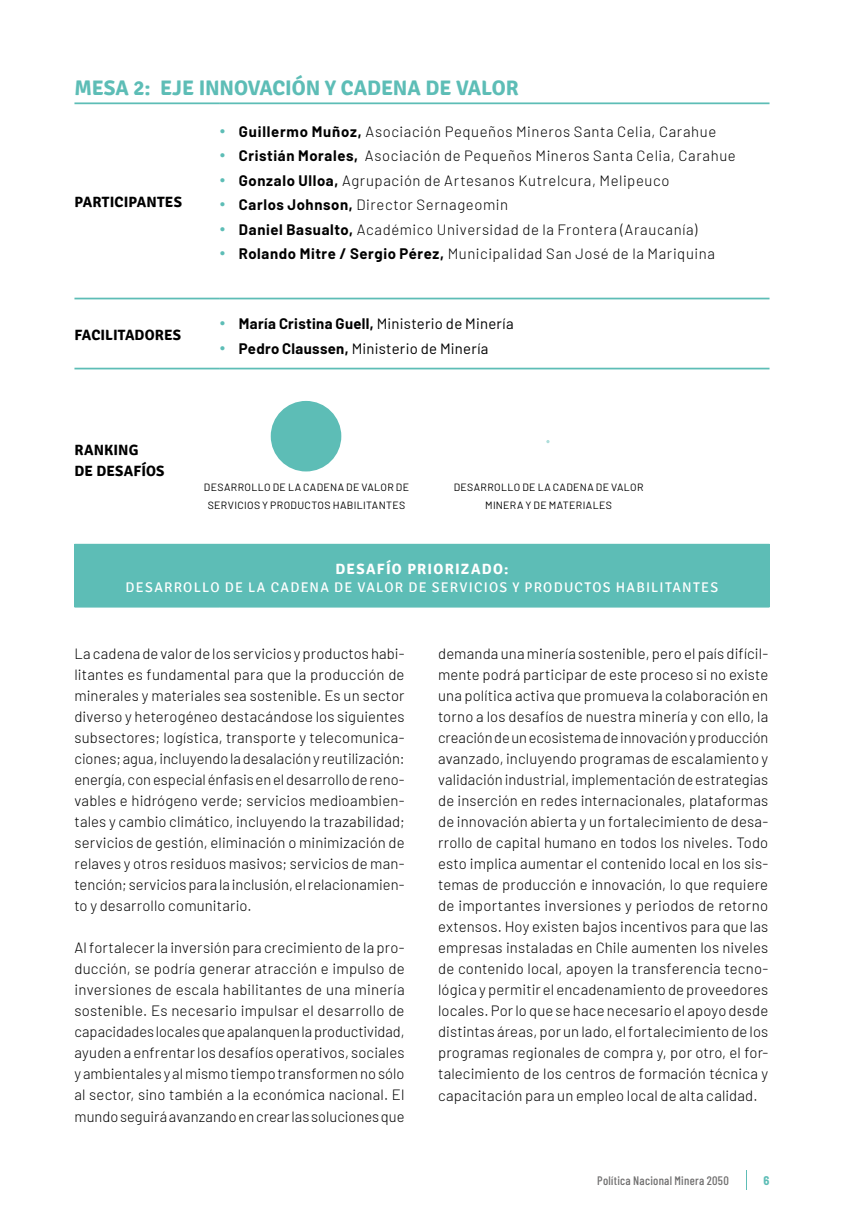
<style>
.page{position:relative;width:844px;height:1216px;background:#fff}
.page>*{position:absolute;margin:0;border:0;box-sizing:border-box;transform-origin:0 0}
.t1{font:700 21px "Signika";letter-spacing:-.005em;color:#5dbdb6}
.t2{font:300 14.88px/21px "Barlow";letter-spacing:.035em;color:#000;text-align:justify}
.t3{font:700 14.88px/21px "Signika";letter-spacing:.01em;color:#000}
.t4{font:700 14.88px "Barlow";letter-spacing:.025em;color:#000}
.t5{font:14.88px "Barlow";letter-spacing:.015em;color:#000}
.t6{font:700 14.88px "Signika";letter-spacing:.085em;color:#fff}
.t7{font:14px "Signika";letter-spacing:.085em;color:#fff}
.t8{font:500 12.25px "Barlow Condensed";letter-spacing:.025em;color:#706f6f}
.t9{font:700 semi-condensed 12.25px "Barlow";color:#5dbdb6}
.t10{font:10.5px/17.5px "Barlow";letter-spacing:.035em;color:#000;text-align:center}
.s1{font-family:"Apercu";font-weight:700;font-size:17.5px;color:#5dbdb6}
.s2{font-weight:700}
.s3{font-family:"Apercu";font-size:17.5px;color:#5dbdb6}
.s4{font-weight:400}
</style>
<div class="page">
<hr style="left:74px;top:102px;width:145px;height:2px;background:#5dbdb6">
<hr style="left:219px;top:102px;width:550px;height:2px;background:#5dbdb6">
<hr style="left:74px;top:298px;width:145px;height:1px;background:#5dbdb6">
<hr style="left:219px;top:298px;width:550px;height:1px;background:#5dbdb6">
<hr style="left:74px;top:368px;width:145px;height:1px;background:#5dbdb6">
<hr style="left:219px;top:368px;width:550px;height:1px;background:#5dbdb6">
<div style="left:74px;top:544px;width:695px;height:62px;background:#5dbdb6"></div>
<hr style="left:74px;top:606px;width:145px;height:1px;background:#5dbdb6">
<hr style="left:219px;top:606px;width:550px;height:1px;background:#5dbdb6">
<div style="left:271px;top:401px;width:70px;height:70px;background:#5dbdb6;border-radius:50%"></div>
<h1 class="t1" style="left:74px;top:76px;width:445px">MESA 2: EJE INNOVACIÓN Y CADENA DE VALOR</h1>
<p class="t3" style="left:74px;top:191px;width:109px">PARTICIPANTES</p>
<p class="t3" style="left:74px;top:324px;width:108px">FACILITADORES</p>
<p class="t2" style="left:219px;top:120px;width:498px"><span class="s1">•</span> <span class="s2">Guillermo Muñoz,</span> Asociación Pequeños Mineros Santa Celia, Carahue</p>
<p class="t2" style="left:219px;top:144px;width:518px"><span class="s1">•</span> <span class="s2">Cristián Morales,</span> Asociación de Pequeños Mineros Santa Celia, Carahue</p>
<p class="t2" style="left:219px;top:169px;width:451px"><span class="s1">•</span> <span class="s2">Gonzalo Ulloa,</span> Agrupación de Artesanos Kutrelcura, Melipeuco</p>
<p class="t2" style="left:219px;top:193px;width:290px"><span class="s1">•</span> <span class="s2">Carlos Johnson,</span> Director Sernageomin</p>
<p class="t2" style="left:219px;top:218px;width:479px"><span class="s1">•</span> <span class="s2">Daniel Basualto,</span> Académico Universidad de la Frontera (Araucanía)</p>
<p class="t2" style="left:219px;top:242px;width:497px"><span class="s1">•</span> <span class="s2">Rolando Mitre / Sergio Pérez,</span> Municipalidad San José de la Mariquina</p>
<p class="t4" style="left:219px;top:313px;width:296px"><span class="s3">•</span> María Cristina Guell, <span class="s4">Ministerio de Minería</span></p>
<p class="t5" style="left:219px;top:337px;width:271px"><span class="s1">•</span> <span class="s2">Pedro Claussen,</span> Ministerio de Minería</p>
<p class="t3" style="left:74px;top:440px;width:91px">RANKING<br>DE DESAFÍOS</p>
<p class="t10" style="left:204px;top:478px;width:206px">DESARROLLO DE LA CADENA DE VALOR DE<br>SERVICIOS Y PRODUCTOS HABILITANTES</p>
<p class="t10" style="left:453px;top:478px;width:191px">DESARROLLO DE LA CADENA DE VALOR<br>MINERA Y DE MATERIALES</p>
<p class="t6" style="left:335px;top:560px;width:175px">DESAFÍO PRIORIZADO:</p>
<p class="t7" style="left:125px;top:579px;width:594px">DESARROLLO DE LA CADENA DE VALOR DE SERVICIOS Y PRODUCTOS HABILITANTES</p>
<p class="t2" style="left:74px;top:642px;width:331px">La cadena de valor de los servicios y productos habi&shy;litantes es fundamental para que la producción de minerales y materiales sea sostenible. Es un sector diverso y heterogéneo destacándose los siguientes subsectores; logística, transporte y telecomunica&shy;ciones; agua, incluyendo la desalación y reutilización: energía, con especial énfasis en el desarrollo de reno&shy;vables e hidrógeno verde; servicios medioambien&shy;tales y cambio climático, incluyendo la trazabilidad; servicios de gestión, eliminación o minimización de relaves y otros residuos masivos; servicios de man&shy;tención; servicios para la inclusión, el relacionamien&shy;to y desarrollo comunitario.</p>
<p class="t2" style="left:74px;top:936px;width:331px">Al fortalecer la inversión para crecimiento de la pro&shy;ducción, se podría generar atracción e impulso de inversiones de escala habilitantes de una minería sostenible. Es necesario impulsar el desarrollo de capacidades locales que apalanquen la productividad, ayuden a enfrentar los desafíos operativos, sociales y ambientales y al mismo tiempo transformen no sólo al sector, sino también a la económica nacional. El mundo seguirá avanzando en crear las soluciones que</p>
<p class="t2" style="left:438px;top:642px;width:331px">demanda una minería sostenible, pero el país difícil&shy;mente podrá participar de este proceso si no existe una política activa que promueva la colaboración en torno a los desafíos de nuestra minería y con ello, la creación de un ecosistema de innovación y producción avanzado, incluyendo programas de escalamiento y validación industrial, implementación de estrategias de inserción en redes internacionales, plataformas de innovación abierta y un fortalecimiento de desa&shy;rrollo de capital humano en todos los niveles. Todo esto implica aumentar el contenido local en los sis&shy;temas de producción e innovación, lo que requiere de importantes inversiones y periodos de retorno extensos. Hoy existen bajos incentivos para que las empresas instaladas en Chile aumenten los niveles de contenido local, apoyen la transferencia tecno&shy;lógica y permitir el encadenamiento de proveedores locales. Por lo que se hace necesario el apoyo desde distintas áreas, por un lado, el fortalecimiento de los programas regionales de compra y, por otro, el for&shy;talecimiento de los centros de formación técnica y capacitación para un empleo local de alta calidad.</p>
<p class="t8" style="left:597px;top:1171px;width:133px">Política Nacional Minera 2050</p>
<p class="t9" style="left:763px;top:1171px;width:7px">6</p>
</div>
